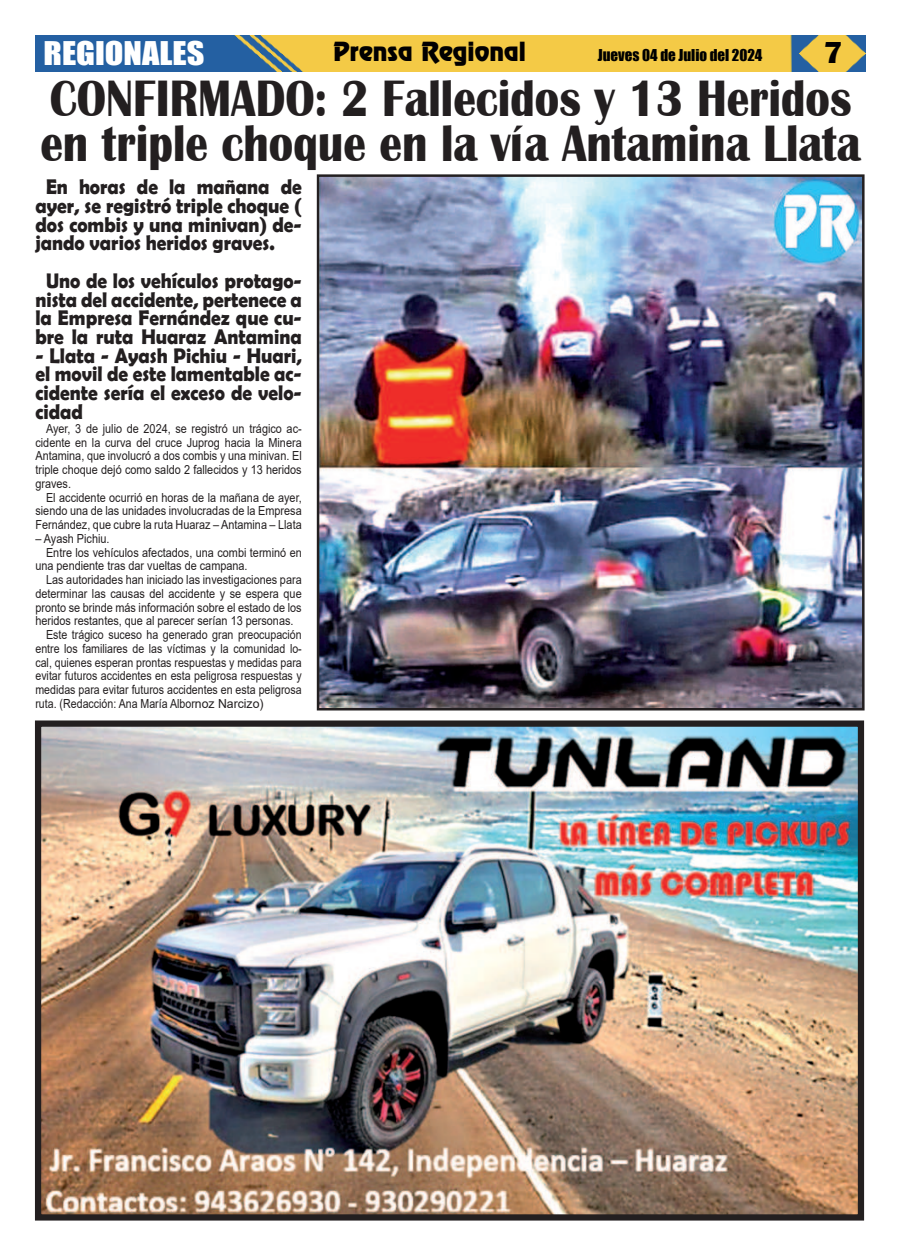
<style>
.page{position:relative;width:900px;height:1258px;background:#fff}
.page>*{position:absolute;margin:0;border:0;box-sizing:border-box;transform-origin:0 0}
.t1{font:700 52.62px/45px "Britannic";color:#231f20;scale:.86 1}
.t2{font:700 31.25px "Britannic";color:#020000}
.t3{font:30px "Impact";color:#fff;scale:1.14 1}
.t4{font:23.75px "Renfrew Normal";color:#020000}
.t5{font:700 21.25px/18.8px "Berlin Sans FB Demi";color:#231f20;text-align:justify;scale:.91 1}
.t6{font:15px "Impact";color:#000}
.t7{font:12.5px/13.8px "Arial";color:#231f20;text-align:justify;scale:.87 1}
.t8{font:12.5px "Arial";color:#231f20;scale:.85 1}
</style>
<div class="page">
<img style="left:35px;top:36px;width:831px;height:35px">
<img style="left:321px;top:178px;width:540px;height:528px">
<div style="left:317px;top:174px;width:548px;height:536px;border:3px solid #231f20"></div>
<img style="left:42px;top:727px;width:815px;height:486px">
<div style="left:35px;top:720px;width:829px;height:500px;border:6px solid #231f20"></div>
<h3 class="t3" style="left:44px;top:37px;width:143px">REGIONALES</h3>
<h3 class="t4" style="left:333px;top:42px;width:194px">Prensa Regional</h3>
<p class="t6" style="left:598px;top:47px;width:166px">Jueves 04 de Julio del 2024</p>
<h2 class="t2" style="left:824px;top:42px;width:21px">7</h2>
<h1 class="t1" style="left:40px;top:80px;width:955px">CONFIRMADO: 2 Fallecidos y 13 Heridos en triple choque en la vía Antamina Llata</h1>
<h3 class="t5" style="left:35px;top:179px;width:294px;text-indent:11px">En horas de la mañana de ayer, se registró triple choque ( dos combis y una minivan) de&shy;jando varios heridos graves.</h3>
<h3 class="t5" style="left:35px;top:273px;width:294px;text-align:center">Uno de los vehículos protago&shy;nista del accidente, pertenece a la Empresa Fernández que cu&shy;bre la ruta Huaraz Antamina</h3>
<h3 class="t5" style="left:35px;top:348px;width:294px">- Llata - Ayash Pichiu - Huari, el movil de este lamentable ac&shy;cidente sería el exceso de velo&shy;cidad</h3>
<p class="t7" style="left:35px;top:423px;width:308px;text-indent:11px">Ayer, 3 de julio de 2024, se registró un trágico ac&shy;cidente en la curva del cruce Juprog hacia la Minera Antamina, que involucró a dos combis y una minivan. El triple choque dejó como saldo 2 fallecidos y 13 heridos graves.</p>
<p class="t7" style="left:35px;top:491px;width:308px;text-indent:11px">El accidente ocurrió en horas de la mañana de ayer, siendo una de las unidades involucradas de la Empresa Fernández, que cubre la ruta Huaraz – Antamina – Llata</p>
<p class="t7" style="left:35px;top:531px;width:87px">– Ayash Pichiu.</p>
<p class="t7" style="left:46px;top:546px;width:295px">Entre los vehículos afectados, una combi terminó en</p>
<p class="t7" style="left:35px;top:560px;width:245px">una pendiente tras dar vueltas de campana.</p>
<p class="t7" style="left:46px;top:574px;width:295px">Las autoridades han iniciado las investigaciones para</p>
<p class="t7" style="left:35px;top:588px;width:308px">determinar las causas del accidente y se espera que</p>
<p class="t7" style="left:35px;top:601px;width:308px">pronto se brinde más información sobre el estado de los</p>
<p class="t7" style="left:35px;top:615px;width:298px">heridos restantes, que al parecer serían 13 personas.</p>
<p class="t7" style="left:46px;top:629px;width:295px">Este trágico suceso ha generado gran preocupación</p>
<p class="t8" style="left:35px;top:644px;width:315px">entre los familiares de las víctimas y la comunidad lo-</p>
<p class="t8" style="left:35px;top:657px;width:315px">cal, quienes esperan prontas respuestas y medidas para</p>
<p class="t8" style="left:35px;top:671px;width:315px">evitar futuros accidentes en esta peligrosa respuestas y</p>
<p class="t8" style="left:35px;top:685px;width:315px">medidas para evitar futuros accidentes en esta peligrosa</p>
<p class="t8" style="left:35px;top:699px;width:270px">ruta. (Redacción: Ana María Albornoz Narcizo)</p>
</div>
